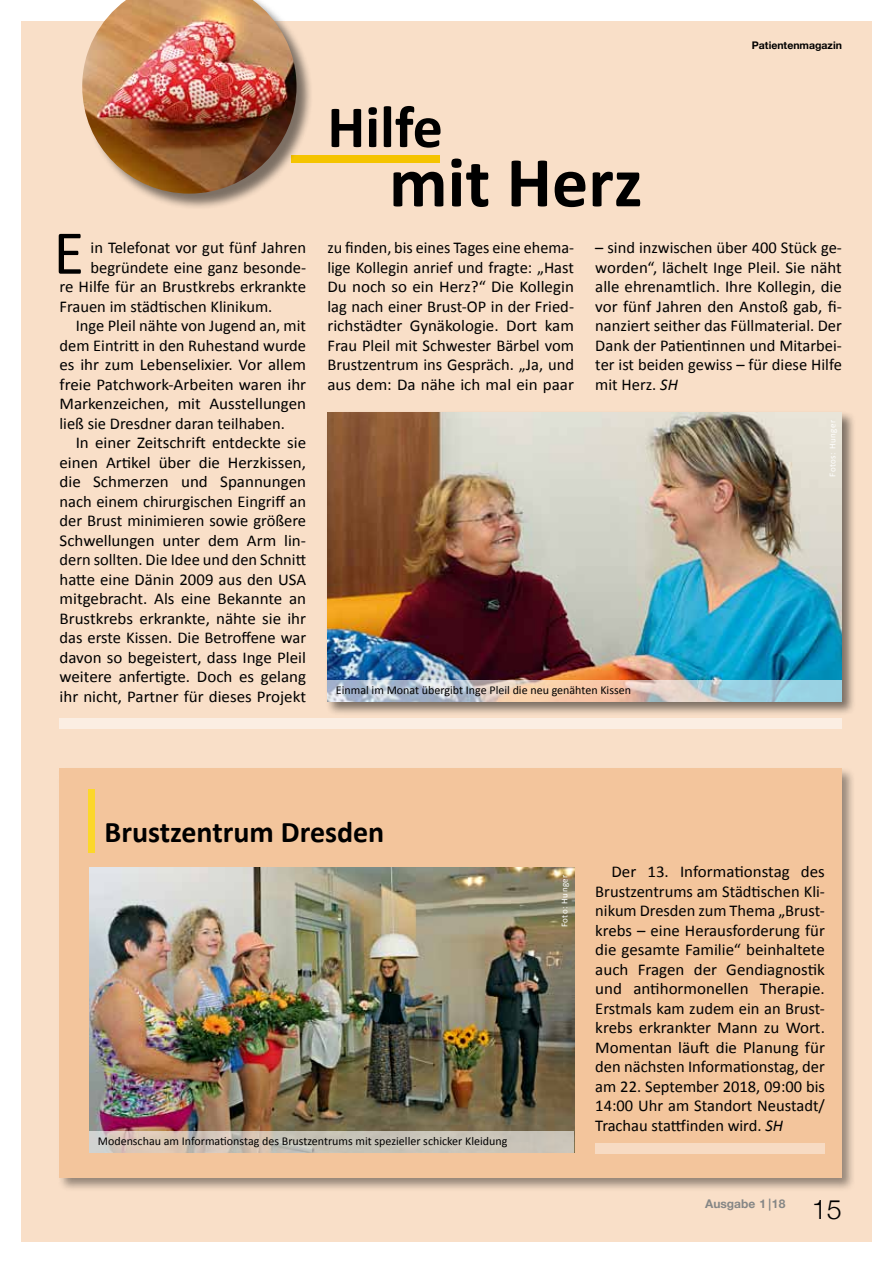
<style>
.page{position:relative;width:893px;height:1263px;background:#fff}
.page>*{position:absolute;margin:0;border:0;box-sizing:border-box;transform-origin:0 0}
.t1{font:700 72px "Calibri";color:#000}
.t2{font:63px "Calibri";color:#000}
.t3{font:700 60px "Calibri";color:#000}
.t4{font:700 30px "Calibri";color:#000}
.t5{font:300 27px "Helvetica Neue";color:#000}
.t6{font:16.5px/19.5px "Calibri";color:#000;text-align:justify}
.t7{font:12px "Calibri";color:#000}
.t8{font:700 12px "Helvetica Neue";color:#868786}
.t9{font:700 10.5px "Helvetica Neue";color:#000}
.t10{font:9px "Calibri";letter-spacing:.05em;color:#fff}
.s1{font-style:italic}
</style>
<div class="page">
<div style="left:21px;top:21px;width:851px;height:1221px;background:#f9dfc8"></div>
<div style="left:60px;top:718px;width:782px;height:11px;background:#fbeee3"></div>
<div style="left:291px;top:155px;width:149px;height:8px;background:#f5c400"></div>
<div style="left:325px;top:410px;width:531px;height:306px;background:#000;opacity:.5"></div>
<img style="left:327px;top:412px;width:515px;height:268px">
<svg style="left:327px;top:680px;width:515px;height:22px;background:#c6c9c9"></svg>
<div style="left:83px;top:0;width:231px;height:211px;background:#000;opacity:.5"></div>
<img style="left:82px;top:0;width:215px;height:194px">
<div style="left:57px;top:766px;width:799px;height:426px;background:#000;opacity:.4"></div>
<div style="left:60px;top:769px;width:782px;height:409px;background:#f3c59c"></div>
<img style="left:89px;top:867px;width:485px;height:264px">
<div style="left:89px;top:789px;width:6px;height:64px;background:#fcd729"></div>
<svg style="left:89px;top:1131px;width:485px;height:21px;background:#ccc3b8"></svg>
<div style="left:595px;top:1143px;width:230px;height:10px;background:#f7dbc3"></div>
<h2 class="t2" style="left:53px;top:214px;width:32px">E</h2>
<p class="t6" style="left:91px;top:237px;width:217px">in Telefonat vor gut fünf Jahren</p>
<p class="t6" style="left:91px;top:257px;width:217px">begründete eine ganz besonde-</p>
<p class="t6" style="left:60px;top:276px;width:248px">re Hilfe für an Brustkrebs erkrankte</p>
<p class="t6" style="left:60px;top:296px;width:214px">Frauen im städtischen Klinikum.</p>
<p class="t6" style="left:76px;top:315px;width:232px">Inge Pleil nähte von Jugend an, mit</p>
<p class="t6" style="left:60px;top:335px;width:248px">dem Eintritt in den Ruhestand wurde</p>
<p class="t6" style="left:60px;top:354px;width:248px">es ihr zum Lebenselixier. Vor allem</p>
<p class="t6" style="left:60px;top:374px;width:248px">freie Patchwork-Arbeiten waren ihr</p>
<p class="t6" style="left:60px;top:393px;width:248px">Markenzeichen, mit Ausstellungen</p>
<p class="t6" style="left:60px;top:413px;width:227px">ließ sie Dresdner daran teilhaben.</p>
<p class="t6" style="left:76px;top:432px;width:232px">In einer Zeitschrift entdeckte sie</p>
<p class="t6" style="left:60px;top:452px;width:248px">einen Artikel über die Herzkissen,</p>
<p class="t6" style="left:60px;top:471px;width:248px">die Schmerzen und Spannungen</p>
<p class="t6" style="left:60px;top:491px;width:248px">nach einem chirurgischen Eingriff an</p>
<p class="t6" style="left:60px;top:510px;width:248px">der Brust minimieren sowie größere</p>
<p class="t6" style="left:60px;top:530px;width:248px">Schwellungen unter dem Arm lin-</p>
<p class="t6" style="left:60px;top:549px;width:248px">dern sollten. Die Idee und den Schnitt</p>
<p class="t6" style="left:60px;top:569px;width:248px">hatte eine Dänin 2009 aus den USA</p>
<p class="t6" style="left:60px;top:588px;width:248px">mitgebracht. Als eine Bekannte an</p>
<p class="t6" style="left:60px;top:608px;width:248px">Brustkrebs erkrankte, nähte sie ihr</p>
<p class="t6" style="left:60px;top:627px;width:248px">das erste Kissen. Die Betroffene war</p>
<p class="t6" style="left:60px;top:647px;width:248px">davon so begeistert, dass Inge Pleil</p>
<p class="t6" style="left:60px;top:666px;width:248px">weitere anfertigte. Doch es gelang</p>
<p class="t6" style="left:60px;top:686px;width:248px">ihr nicht, Partner für dieses Projekt</p>
<h3 class="t3" style="left:327px;top:90px;width:117px">Hilfe</h3>
<h1 class="t1" style="left:389px;top:138px;width:255px">mit Herz</h1>
<p class="t9" style="left:752px;top:37px;width:92px">Patientenmagazin</p>
<p class="t6" style="left:327px;top:237px;width:248px">zu finden, bis eines Tages eine ehema&shy;lige Kollegin anrief und fragte: „Hast Du noch so ein Herz?“ Die Kollegin lag nach einer Brust-OP in der Fried&shy;richstädter Gynäkologie. Dort kam Frau Pleil mit Schwester Bärbel vom Brustzentrum ins Gespräch. „Ja, und aus dem: Da nähe ich mal ein paar</p>
<p class="t6" style="left:595px;top:237px;width:248px">– sind inzwischen über 400 Stück ge&shy;worden“, lächelt Inge Pleil. Sie näht alle ehrenamtlich. Ihre Kollegin, die vor fünf Jahren den Anstoß gab, fi&shy;nanziert seither das Füllmaterial. Der Dank der Patientinnen und Mitarbei&shy;ter ist beiden gewiss – für diese Hilfe mit Herz. <span class="s1">SH</span></p>
<p class="t7" style="left:336px;top:682px;width:297px">Einmal im Monat übergibt Inge Pleil die neu genähten Kissen</p>
<p class="t10" style="left:827px;top:477px;width:58px;rotate:-90deg">Fotos: Hunger</p>
<h3 class="t4" style="left:105px;top:814px;width:281px">Brustzentrum Dresden</h3>
<p class="t7" style="left:98px;top:1133px;width:411px">Modenschau am Informationstag des Brustzentrums mit spezieller schicker Kleidung</p>
<p class="t10" style="left:559px;top:927px;width:54px;rotate:-90deg">Foto: Hunger</p>
<p class="t6" style="left:595px;top:861px;width:231px;text-indent:16px">Der 13. Informationstag des Brustzentrums am Städtischen Kli&shy;nikum Dresden zum Thema „Brust&shy;krebs – eine Herausforderung für die gesamte Familie“ beinhaltete auch Fragen der Gendiagnostik und antihormonellen Therapie.<br>Erstmals kam zudem ein an Brust&shy;krebs erkrankter Mann zu Wort.<br>Momentan läuft die Planung für den nächsten Informationstag, der am 22. September 2018, 09:00 bis 14:00 Uhr am Standort Neustadt/ Trachau stattfinden wird. <span class="s1">SH</span></p>
<p class="t8" style="left:705px;top:1195px;width:82px">Ausgabe 1 |18</p>
<h3 class="t5" style="left:812px;top:1187px;width:32px">15</h3>
</div>
